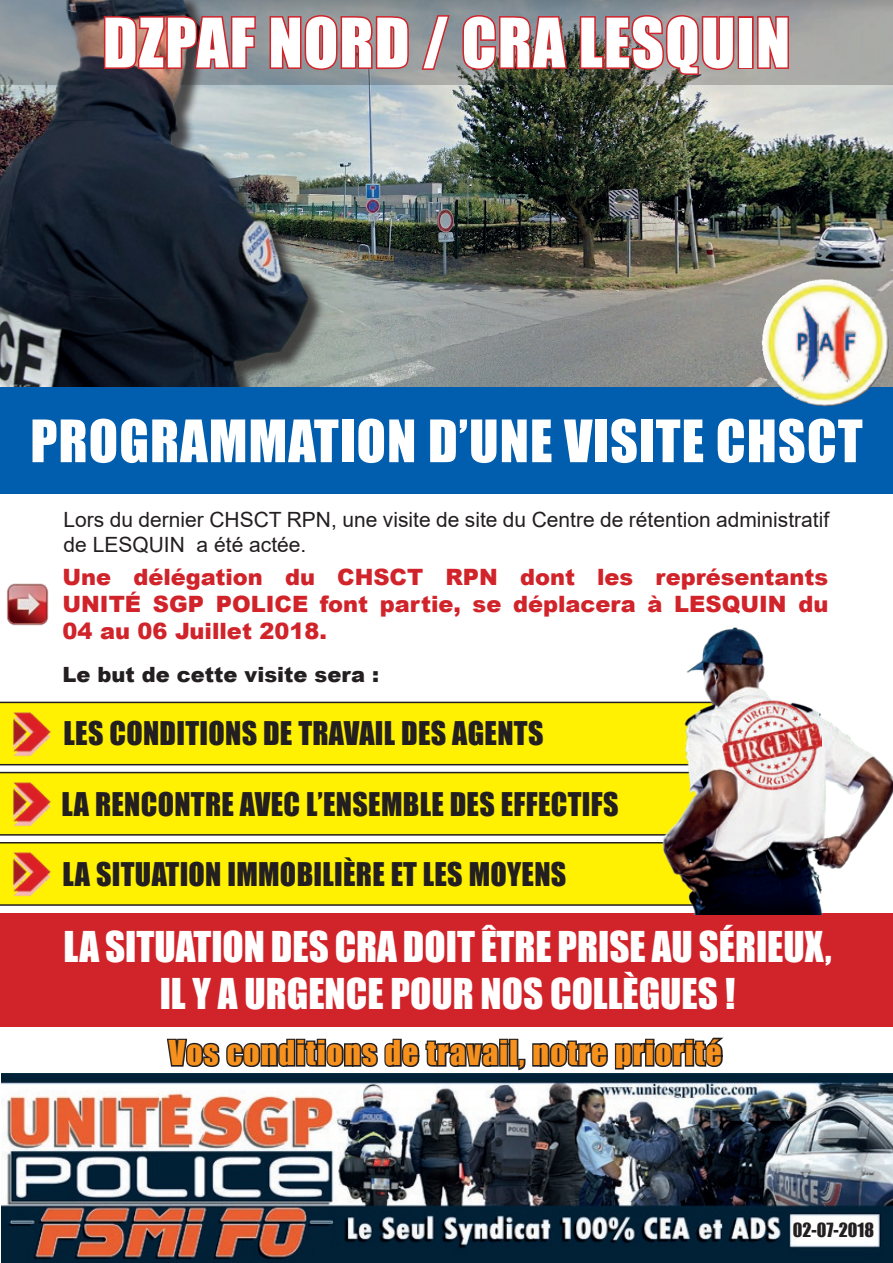
<style>
.page{position:relative;width:893px;height:1263px;background:#fff}
.page>*{position:absolute;margin:0;border:0;box-sizing:border-box;transform-origin:0 0}
.t1{font:63px "Impact";letter-spacing:.02em;color:#fff}
.t2{font:54px "Impact";letter-spacing:.02em;color:#fff}
.t3{font:39px/46.8px "Impact";color:#fff;text-align:center}
.t4{font:31.5px "Impact";letter-spacing:.04em;color:#f6911e}
.t5{font:30px "Impact";letter-spacing:.01em;color:#231f20}
.t6{font:900 22.5px/27px "Arial";color:#d1232a;text-align:justify}
.t7{font:21px/25.2px "Arial";color:#231f20}
.t8{font:900 21px "Arial";color:#231f20}
.t9{font:18px "Impact";color:#231f20}
</style>
<div class="page">
<div style="left:0;top:842px;width:641px;height:64px;background:#fff101"></div>
<div style="left:0;top:772px;width:641px;height:64px;background:#fff101"></div>
<div style="left:0;top:702px;width:641px;height:63px;background:#fff101"></div>
<div style="left:0;top:913px;width:893px;height:113px;background:#d1232a"></div>
<img style="left:1px;top:1074px;width:892px;height:189px">
<img style="left:327px;top:85px;width:566px;height:302px">
<img style="left:6px;top:583px;width:43px;height:43px">
<svg style="left:327px;top:0;width:566px;height:85px"></svg>
<img style="left:3px;top:710px;width:52px;height:47px">
<div style="left:0;top:0;width:327px;height:424px;background:#231f20;opacity:.75"></div>
<img style="left:0;top:0;width:318px;height:388px">
<img style="left:102px;top:1px;width:155px;height:69px">
<svg style="left:268px;top:13px;width:143px;height:59px"></svg>
<svg style="left:420px;top:13px;width:32px;height:58px"></svg>
<img style="left:461px;top:1px;width:108px;height:71px">
<svg style="left:578px;top:13px;width:158px;height:64px"></svg>
<div style="left:738px;top:16px;width:16px;height:53px;border:3px solid #d1232a"></div>
<svg style="left:756px;top:15px;width:34px;height:55px"></svg>
<div style="left:0;top:388px;width:893px;height:106px;background:#015dad"></div>
<svg style="left:165px;top:1038px;width:345px;height:62px"></svg>
<div style="left:509px;top:1039px;width:9px;height:28px;border:3px solid #231f20"></div>
<svg style="left:517px;top:1037px;width:207px;height:34px"></svg>
<img style="left:3px;top:780px;width:52px;height:47px">
<img style="left:3px;top:850px;width:52px;height:47px">
<img style="left:641px;top:627px;width:252px;height:287px">
<img style="left:723px;top:695px;width:99px;height:99px">
<img style="left:744px;top:260px;width:149px;height:128px">
<div style="left:759px;top:277px;width:130px;height:120px;background:#fff;opacity:.75"></div>
<div style="left:760px;top:299px;width:131px;height:110px;background:#231f20;opacity:.75"></div>
<h1 class="t1" style="left:103px;top:-6px;width:689px">DZPAF NORD / CRA LESQUIN</h1>
<h2 class="t2" style="left:30px;top:399px;width:834px">PROGRAMMATION D’UNE VISITE CHSCT</h2>
<p class="t7" style="left:64px;top:506px;width:767px">Lors du dernier CHSCT RPN, une visite de site du Centre de rétention administratif de LESQUIN a été actée.</p>
<p class="t6" style="left:63px;top:563px;width:767px">Une délégation du CHSCT RPN dont les représentants UNITÉ SGP POLICE font partie, se déplacera à LESQUIN du 04 au 06 Juillet 2018.</p>
<p class="t8" style="left:63px;top:659px;width:318px">Le but de cette visite sera :</p>
<h3 class="t5" style="left:64px;top:710px;width:481px">LES CONDITIONS DE TRAVAIL DES AGENTS</h3>
<h3 class="t5" style="left:61px;top:780px;width:559px">LA RENCONTRE AVEC L’ENSEMBLE DES EFFECTIFS</h3>
<h3 class="t5" style="left:62px;top:851px;width:505px">LA SITUATION IMMOBILIÈRE ET LES MOYENS</h3>
<h3 class="t3" style="left:64px;top:922px;width:769px">LA SITUATION DES CRA DOIT ÊTRE PRISE AU SÉRIEUX,<br>IL Y A URGENCE POUR NOS COLLÈGUES !</h3>
<h3 class="t4" style="left:169px;top:1028px;width:555px">Vos conditions de travail, notre priorité</h3>
<p class="t9" style="left:793px;top:1216px;width:83px">02-07-2018</p>
</div>
